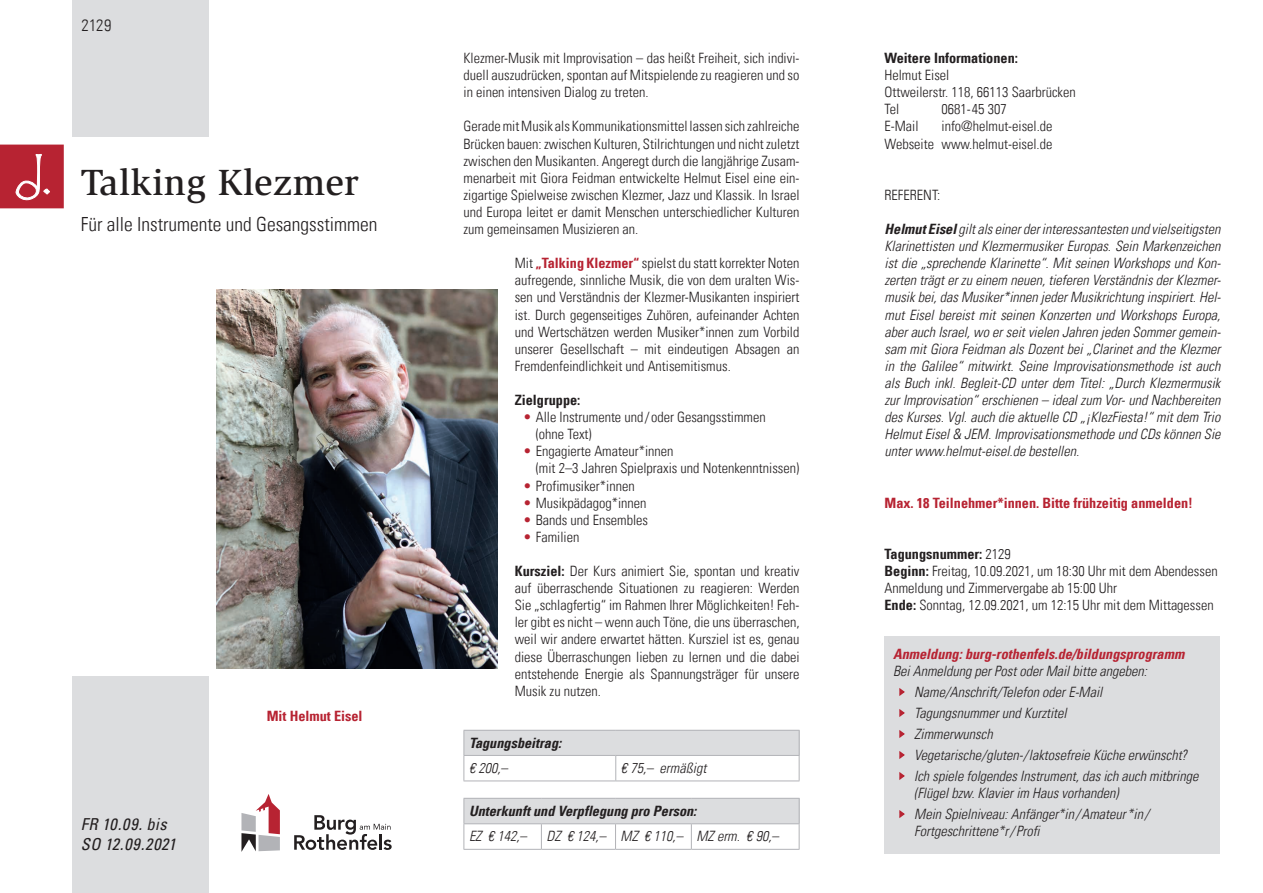
<style>
.page{position:relative;width:1263px;height:893px;background:#fff}
.page>*{position:absolute;margin:0;border:0;box-sizing:border-box;transform-origin:0 0}
.t1{font:500 37.5px "Slimbach";letter-spacing:.01em;color:#231f20}
.t2{font:300 condensed 19.5px "Univers LT";color:#231f20}
.t3{font:italic condensed 16.5px/19.5px "Univers LT";letter-spacing:.025em;color:#231f20}
.t4{font:300 condensed 16.5px "Univers LT";color:#231f20}
.t5{font:300 condensed 14.25px/17.1px "Univers LT";color:#231f20;text-align:justify}
.t6{font:italic 300 condensed 14.25px/17.1px "Univers LT";color:#231f20}
.t7{font:700 condensed 14.25px "Univers LT";color:#b72332}
.t8{font:italic 700 condensed 14.25px "Univers LT";color:#231f20}
.t9{font:italic 700 condensed 14.25px "Univers LT";color:#b72332}
.t10{font:700 condensed 14.25px "Univers LT";color:#231f20}
.s1{font-weight:700;color:#b72332}
.s2{color:#b72332}
.s3{font-weight:700}
</style>
<div class="page">
<img style="left:217px;top:289px;width:281px;height:379px">
<div style="left:72px;top:0;width:136px;height:136px;background:#dcdddf"></div>
<div style="left:72px;top:677px;width:136px;height:216px;background:#dcdddf"></div>
<hr style="left:463px;top:798px;width:78px;height:1px;background:#b2b3b7">
<hr style="left:541px;top:798px;width:74px;height:1px;background:#b2b3b7">
<hr style="left:615px;top:798px;width:76px;height:1px;background:#b2b3b7">
<hr style="left:691px;top:798px;width:108px;height:1px;background:#b2b3b7">
<svg style="left:463px;top:799px;width:337px;height:50px"></svg>
<hr style="left:463px;top:849px;width:78px;height:1px;background:#b2b3b7">
<hr style="left:541px;top:849px;width:74px;height:1px;background:#b2b3b7">
<hr style="left:615px;top:849px;width:76px;height:1px;background:#b2b3b7">
<hr style="left:691px;top:849px;width:108px;height:1px;background:#b2b3b7">
<div style="left:464px;top:730px;width:335px;height:25px;background:#dcdddf"></div>
<hr style="left:463px;top:730px;width:153px;height:1px;background:#b2b3b7">
<hr style="left:616px;top:730px;width:183px;height:1px;background:#b2b3b7">
<hr style="left:463px;top:755px;width:153px;height:1px;background:#b2b3b7">
<svg style="left:463px;top:731px;width:1px;height:50px"></svg>
<hr style="left:616px;top:755px;width:183px;height:1px;background:#b2b3b7">
<svg style="left:615px;top:756px;width:1px;height:25px"></svg>
<svg style="left:799px;top:731px;width:1px;height:50px"></svg>
<hr style="left:463px;top:781px;width:153px;height:1px;background:#b2b3b7">
<hr style="left:616px;top:781px;width:183px;height:1px;background:#b2b3b7">
<svg style="left:0;top:145px;width:64px;height:64px;background:#bd3644"></svg>
<svg style="left:294px;top:815px;width:98px;height:35px"></svg>
<svg style="left:241px;top:794px;width:39px;height:58px"></svg>
<div style="left:884px;top:637px;width:336px;height:217px;background:#dcdddf"></div>
<svg style="left:899px;top:688px;width:6px;height:8px"></svg>
<svg style="left:899px;top:709px;width:6px;height:8px"></svg>
<svg style="left:899px;top:730px;width:6px;height:8px"></svg>
<svg style="left:899px;top:751px;width:6px;height:8px"></svg>
<svg style="left:899px;top:772px;width:6px;height:8px"></svg>
<svg style="left:899px;top:810px;width:6px;height:8px"></svg>
<p class="t4" style="left:82px;top:16px;width:31px">2129</p>
<h1 class="t1" style="left:81px;top:160px;width:280px">Talking Klezmer</h1>
<h2 class="t2" style="left:81px;top:212px;width:298px">Für alle Instrumente und Gesangsstimmen</h2>
<p class="t3" style="left:81px;top:814px;width:97px">FR 10.09. bis<br>SO 12.09.2021</p>
<p class="t7" style="left:267px;top:707px;width:97px">Mit Helmut Eisel</p>
<p class="t5" style="left:463px;top:49px;width:337px">Klezmer-Musik mit Improvisation – das heißt Freiheit, sich indivi&shy;duell auszudrücken, spontan auf Mitspielende zu reagieren und so in einen intensiven Dialog zu treten.</p>
<p class="t5" style="left:463px;top:118px;width:337px">Gerade mit Musik als Kommunikationsmittel lassen sich zahlreiche Brücken bauen: zwischen Kulturen, Stilrichtungen und nicht zuletzt zwischen den Musikanten. Angeregt durch die langjährige Zusam&shy;menarbeit mit Giora Feidman entwickelte Helmut Eisel eine ein&shy;zigartige Spielweise zwischen Klezmer, Jazz und Klassik. In Israel und Europa leitet er damit Menschen unterschiedlicher Kulturen zum gemeinsamen Musizieren an.</p>
<p class="t5" style="left:515px;top:255px;width:286px">Mit <span class="s1">„Talking Klezmer“</span> spielst du statt korrekter Noten aufregende, sinnliche Musik, die von dem uralten Wis&shy;sen und Verständnis der Klezmer-Musikanten inspiriert ist. Durch gegenseitiges Zuhören, aufeinander Achten und Wertschätzen werden Musiker*innen zum Vorbild unserer Gesellschaft – mit eindeutigen Absagen an Fremdenfeindlichkeit und Antisemitismus.</p>
<p class="t10" style="left:515px;top:391px;width:67px">Zielgruppe:</p>
<p class="t5" style="left:536px;top:409px;width:231px;text-indent:-13px"><span class="s2">•</span> Alle Instrumente und/oder Gesangsstimmen (ohne Text)</p>
<p class="t5" style="left:536px;top:443px;width:265px;text-indent:-13px"><span class="s2">•</span> Engagierte Amateur*innen<br>(mit 2–3 Jahren Spielpraxis und Notenkenntnissen)</p>
<p class="t5" style="left:523px;top:477px;width:113px"><span class="s2">•</span> Profimusiker*innen</p>
<p class="t5" style="left:523px;top:494px;width:125px"><span class="s2">•</span> Musikpädagog*innen</p>
<p class="t5" style="left:523px;top:511px;width:127px"><span class="s2">•</span> Bands und Ensembles</p>
<p class="t5" style="left:523px;top:528px;width:58px"><span class="s2">•</span> Familien</p>
<p class="t5" style="left:515px;top:562px;width:286px"><span class="s3">Kursziel:</span> Der Kurs animiert Sie, spontan und kreativ auf überraschende Situationen zu reagieren: Werden Sie „schlagfertig“ im Rahmen Ihrer Möglichkeiten! Feh&shy;ler gibt es nicht – wenn auch Töne, die uns überraschen, weil wir andere erwartet hätten. Kursziel ist es, genau diese Überraschungen lieben zu lernen und die dabei entstehende Energie als Spannungsträger für unsere Musik zu nutzen.</p>
<p class="t8" style="left:469px;top:734px;width:94px">Tagungsbeitrag:</p>
<p class="t6" style="left:469px;top:759px;width:40px">€ 200,–</p>
<p class="t6" style="left:621px;top:759px;width:87px">€ 75,– ermäßigt</p>
<p class="t8" style="left:469px;top:802px;width:229px">Unterkunft und Verpflegung pro Person:</p>
<p class="t6" style="left:469px;top:828px;width:59px">EZ € 142,–</p>
<p class="t6" style="left:546px;top:828px;width:234px">DZ € 124,– MZ € 110,– MZ erm. € 90,–</p>
<p class="t10" style="left:884px;top:49px;width:135px">Weitere Informationen:</p>
<p class="t5" style="left:884px;top:67px;width:193px;text-align:left">Helmut Eisel<br>Ottweilerstr. 118, 66113 Saarbrücken<br>Tel</p>
<p class="t5" style="left:941px;top:101px;width:67px">0681-45 307</p>
<p class="t5" style="left:884px;top:118px;width:170px;text-align:right">info@helmut-eisel.de<br>Webseite www.helmut-eisel.de</p>
<p class="t5" style="left:884px;top:118px;width:36px">E-Mail</p>
<p class="t5" style="left:884px;top:186px;width:57px">REFERENT:</p>
<p class="t6" style="left:884px;top:220px;width:338px;text-align:justify"><span class="s3">Helmut Eisel</span> gilt als einer der interessantesten und vielseitigsten Klarinettisten und Klezmermusiker Europas. Sein Markenzeichen ist die „sprechende Klarinette“. Mit seinen Workshops und Kon&shy;zerten trägt er zu einem neuen, tieferen Verständnis der Klezmer&shy;musik bei, das Musiker*innen jeder Musikrichtung inspiriert. Hel&shy;mut Eisel bereist mit seinen Konzerten und Workshops Europa, aber auch Israel, wo er seit vielen Jahren jeden Sommer gemein&shy;sam mit Giora Feidman als Dozent bei „Clarinet and the Klezmer in the Galilee“ mitwirkt. Seine Improvisationsmethode ist auch als Buch inkl. Begleit-CD unter dem Titel: „Durch Klezmermusik zur Improvisation“ erschienen – ideal zum Vor- und Nachbereiten des Kurses. Vgl. auch die aktuelle CD „¡KlezFiesta!“ mit dem Trio Helmut Eisel &amp; JEM. Improvisationsmethode und CDs können Sie unter www.helmut-eisel.de bestellen.</p>
<p class="t7" style="left:884px;top:494px;width:310px">Max. 18 Teilnehmer*innen. Bitte frühzeitig anmelden!</p>
<p class="t5" style="left:884px;top:545px;width:335px;text-align:left"><span class="s3">Tagungsnummer:</span> 2129<br><span class="s3">Beginn:</span> Freitag, 10.09.2021, um 18:30 Uhr mit dem Abendessen Anmeldung und Zimmervergabe ab 15:00 Uhr<br><span class="s3">Ende:</span> Sonntag, 12.09.2021, um 12:15 Uhr mit dem Mittagessen</p>
<p class="t9" style="left:893px;top:645px;width:293px">Anmeldung: burg-rothenfels.de/bildungsprogramm</p>
<p class="t6" style="left:914px;top:660px;width:286px;line-height:21px;text-indent:-21px">Bei Anmeldung per Post oder Mail bitte angeben:<br>Name/Anschrift/Telefon oder E-Mail<br>Tagungsnummer und Kurztitel<br>Zimmerwunsch<br>Vegetarische/gluten-/laktosefreie Küche erwünscht?<br>Ich spiele folgendes Instrument, das ich auch mitbringe</p>
<p class="t6" style="left:914px;top:782px;width:236px;line-height:21px">(Flügel bzw. Klavier im Haus vorhanden)<br>Mein Spielniveau: Anfänger*in/Amateur*in/</p>
<p class="t6" style="left:914px;top:822px;width:127px">Fortgeschrittene*r/Profi</p>
</div>
